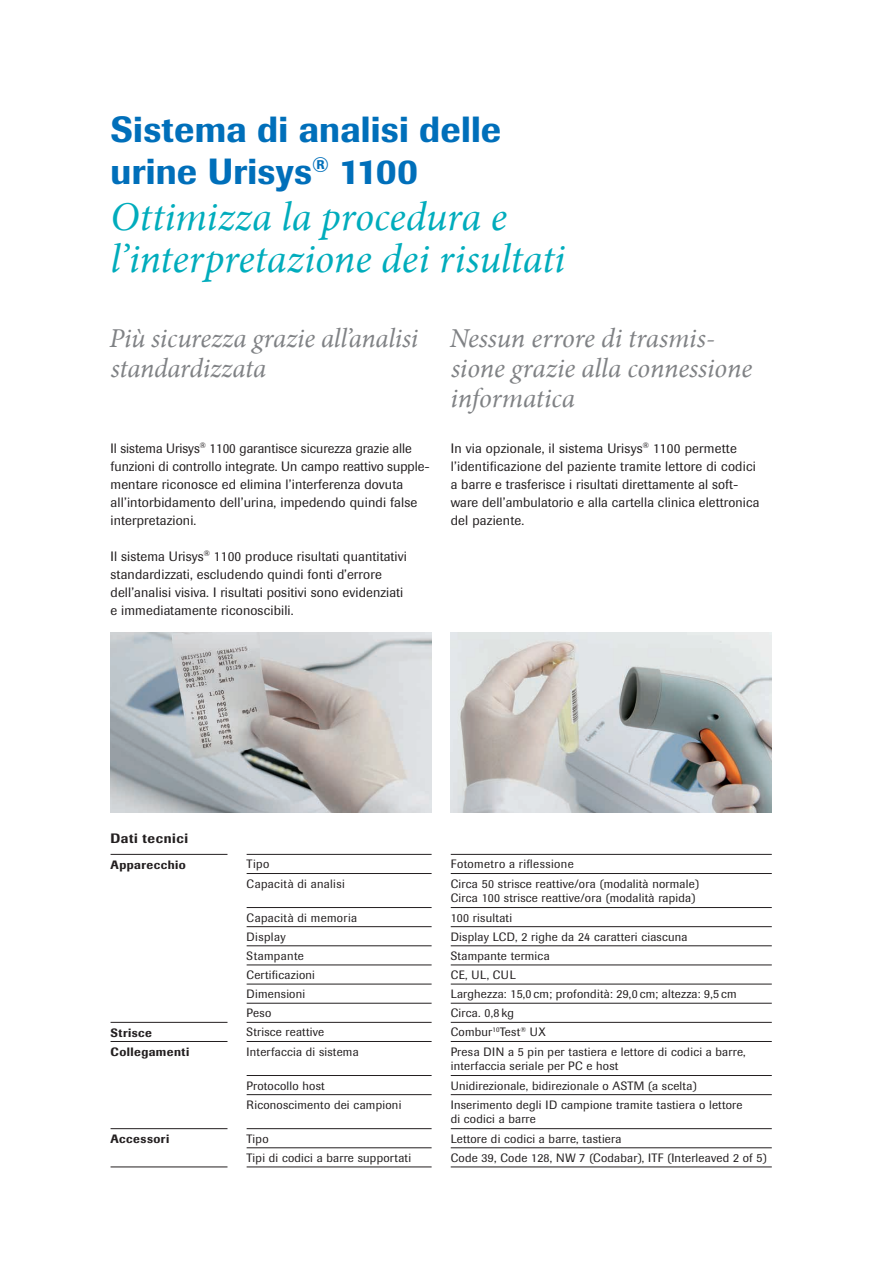
<style>
.page{position:relative;width:893px;height:1263px;background:#fff}
.page>*{position:absolute;margin:0;border:0;box-sizing:border-box;transform-origin:0 0}
.t1{font:italic 40.5px/42px "Minion";color:#00acbc}
.t2{font:500 36px/42px "Imago Pro";letter-spacing:.005em;color:#006fba}
.t3{font:italic 27px/30px "Minion";letter-spacing:-.005em;color:#808285}
.t4{font:13.5px/18px "Imago Pro";letter-spacing:.01em;color:#231f20}
.t5{font:500 13.5px "Imago Pro";letter-spacing:.045em;color:#231f20}
.t6{font:12px/14.4px "Imago";letter-spacing:.02em;color:#231f20}
.t7{font:500 12px "Imago";letter-spacing:.04em;color:#231f20}
</style>
<div class="page">
<img style="left:451px;top:633px;width:321px;height:180px">
<img style="left:111px;top:633px;width:321px;height:180px">
<hr style="left:111px;top:854px;width:116px;height:1px;background:#231f20">
<hr style="left:247px;top:854px;width:185px;height:1px;background:#231f20">
<hr style="left:451px;top:854px;width:321px;height:1px;background:#231f20">
<hr style="left:247px;top:873px;width:185px;height:1px;background:#231f20">
<hr style="left:451px;top:873px;width:321px;height:1px;background:#231f20">
<hr style="left:247px;top:907px;width:185px;height:1px;background:#231f20">
<hr style="left:451px;top:907px;width:321px;height:1px;background:#231f20">
<hr style="left:247px;top:926px;width:185px;height:1px;background:#231f20">
<hr style="left:451px;top:926px;width:321px;height:1px;background:#231f20">
<hr style="left:247px;top:945px;width:185px;height:1px;background:#231f20">
<hr style="left:451px;top:945px;width:321px;height:1px;background:#231f20">
<hr style="left:247px;top:964px;width:185px;height:1px;background:#231f20">
<hr style="left:451px;top:964px;width:321px;height:1px;background:#231f20">
<hr style="left:247px;top:984px;width:185px;height:1px;background:#231f20">
<hr style="left:451px;top:984px;width:321px;height:1px;background:#231f20">
<hr style="left:247px;top:1003px;width:185px;height:1px;background:#231f20">
<hr style="left:451px;top:1003px;width:321px;height:1px;background:#231f20">
<hr style="left:111px;top:1022px;width:116px;height:1px;background:#231f20">
<hr style="left:247px;top:1022px;width:185px;height:1px;background:#231f20">
<hr style="left:451px;top:1022px;width:321px;height:1px;background:#231f20">
<hr style="left:111px;top:1041px;width:116px;height:1px;background:#231f20">
<hr style="left:247px;top:1041px;width:185px;height:1px;background:#231f20">
<hr style="left:451px;top:1041px;width:321px;height:1px;background:#231f20">
<hr style="left:247px;top:1075px;width:185px;height:1px;background:#231f20">
<hr style="left:451px;top:1075px;width:321px;height:1px;background:#231f20">
<hr style="left:247px;top:1094px;width:185px;height:1px;background:#231f20">
<hr style="left:451px;top:1094px;width:321px;height:1px;background:#231f20">
<hr style="left:111px;top:1128px;width:116px;height:1px;background:#231f20">
<hr style="left:247px;top:1128px;width:185px;height:1px;background:#231f20">
<hr style="left:451px;top:1128px;width:321px;height:1px;background:#231f20">
<hr style="left:247px;top:1147px;width:185px;height:1px;background:#231f20">
<hr style="left:451px;top:1147px;width:321px;height:1px;background:#231f20">
<hr style="left:111px;top:1166px;width:116px;height:1px;background:#231f20">
<hr style="left:247px;top:1166px;width:185px;height:1px;background:#231f20">
<hr style="left:451px;top:1166px;width:321px;height:1px;background:#231f20">
<h2 class="t2" style="left:111px;top:108px;width:392px">Sistema di analisi delle urine Urisys<sup>®</sup> 1100</h2>
<h1 class="t1" style="left:111px;top:196px;width:456px">Ottimizza la procedura e l’interpretazione dei risultati</h1>
<h3 class="t3" style="left:109px;top:323px;width:310px">Più sicurezza grazie all’analisi standardizzata</h3>
<h3 class="t3" style="left:450px;top:323px;width:304px">Nessun errore di trasmis&shy;sione grazie alla connessione informatica</h3>
<p class="t4" style="left:111px;top:439px;width:321px">Il sistema Urisys<sup>®</sup> 1100 garantisce sicurezza grazie alle funzioni di controllo integrate. Un campo reattivo supple&shy;mentare riconosce ed elimina l’interferenza dovuta all’intorbidamento dell’urina, impedendo quindi false interpretazioni.</p>
<p class="t4" style="left:111px;top:547px;width:298px">Il sistema Urisys<sup>®</sup> 1100 produce risultati quantitativi standardizzati, escludendo quindi fonti d’errore dell’analisi visiva. I risultati positivi sono evidenziati e immediatamente riconoscibili.</p>
<p class="t4" style="left:451px;top:439px;width:310px">In via opzionale, il sistema Urisys<sup>®</sup> 1100 permette l’identificazione del paziente tramite lettore di codici a barre e trasferisce i risultati direttamente al soft&shy;ware dell’ambulatorio e alla cartella clinica elettronica del paziente.</p>
<p class="t5" style="left:111px;top:829px;width:79px">Dati tecnici</p>
<p class="t7" style="left:111px;top:857px;width:77px">Apparecchio</p>
<p class="t6" style="left:247px;top:857px;width:24px">Tipo</p>
<p class="t6" style="left:451px;top:857px;width:125px">Fotometro a riflessione</p>
<p class="t6" style="left:247px;top:876px;width:100px">Capacità di analisi</p>
<p class="t6" style="left:451px;top:876px;width:250px">Circa 50 strisce reattive/ora (modalità normale)<br>Circa 100 strisce reattive/ora (modalità rapida)</p>
<p class="t6" style="left:247px;top:910px;width:112px">Capacità di memoria</p>
<p class="t6" style="left:451px;top:910px;width:63px">100 risultati</p>
<p class="t6" style="left:247px;top:929px;width:41px">Display</p>
<p class="t6" style="left:451px;top:929px;width:238px">Display LCD, 2 righe da 24 caratteri ciascuna</p>
<p class="t6" style="left:247px;top:948px;width:59px">Stampante</p>
<p class="t6" style="left:451px;top:948px;width:101px">Stampante termica</p>
<p class="t6" style="left:247px;top:968px;width:70px">Certificazioni</p>
<p class="t6" style="left:451px;top:968px;width:67px">CE, UL, CUL</p>
<p class="t6" style="left:247px;top:987px;width:60px">Dimensioni</p>
<p class="t6" style="left:451px;top:987px;width:287px">Larghezza: 15,0 cm; profondità: 29,0 cm; altezza: 9,5 cm</p>
<p class="t6" style="left:247px;top:1006px;width:26px">Peso</p>
<p class="t6" style="left:451px;top:1006px;width:65px">Circa. 0,8 kg</p>
<p class="t7" style="left:111px;top:1025px;width:43px">Strisce</p>
<p class="t6" style="left:247px;top:1025px;width:79px">Strisce reattive</p>
<p class="t6" style="left:451px;top:1025px;width:96px">Combur<sup>10</sup>Test<sup>®</sup> UX</p>
<p class="t7" style="left:111px;top:1045px;width:80px">Collegamenti</p>
<p class="t6" style="left:247px;top:1044px;width:114px">Interfaccia di sistema</p>
<p class="t6" style="left:451px;top:1044px;width:296px">Presa DIN a 5 pin per tastiera e lettore di codici a barre, interfaccia seriale per PC e host</p>
<p class="t6" style="left:247px;top:1078px;width:80px">Protocollo host</p>
<p class="t6" style="left:451px;top:1078px;width:248px">Unidirezionale, bidirezionale o ASTM (a scelta)</p>
<p class="t6" style="left:247px;top:1098px;width:156px">Riconoscimento dei campioni</p>
<p class="t6" style="left:451px;top:1098px;width:293px">Inserimento degli ID campione tramite tastiera o lettore di codici a barre</p>
<p class="t7" style="left:111px;top:1132px;width:60px">Accessori</p>
<p class="t6" style="left:247px;top:1131px;width:23px">Tipo</p>
<p class="t6" style="left:451px;top:1131px;width:172px">Lettore di codici a barre, tastiera</p>
<p class="t6" style="left:247px;top:1150px;width:166px">Tipi di codici a barre supportati</p>
<p class="t6" style="left:451px;top:1150px;width:317px">Code 39, Code 128, NW 7 (Codabar), ITF (Interleaved 2 of 5)</p>
</div>
